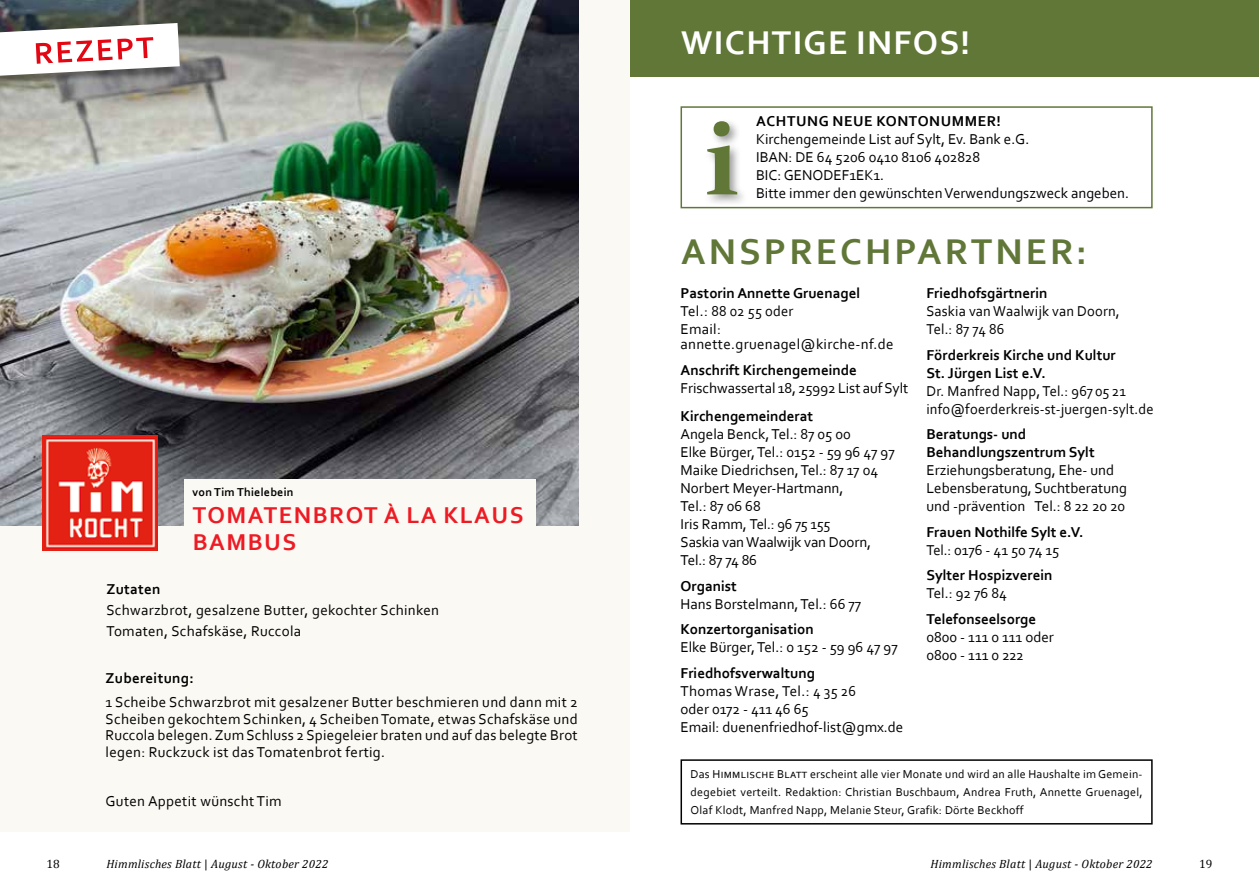
<style>
.page{position:relative;width:1259px;height:893px;background:#fff}
.page>*{position:absolute;margin:0;border:0;box-sizing:border-box;transform-origin:0 0}
.t1{font:700 104.4px "Constantia";color:#607738}
.t2{font:700 37.5px "Corbel";letter-spacing:.08em;color:#607738}
.t3{font:700 34.5px "Corbel";letter-spacing:.04em;color:#fff}
.t4{font:700 24px/27px "Corbel";letter-spacing:.06em;color:#ed1b24}
.t5{font:15px/18px "Corbel";color:#000}
.t6{font:700 15px/18px "Corbel";color:#000}
.t7{font:15px/21px "Corbel";letter-spacing:.02em;color:#000}
.t8{font:700 15px "Corbel";letter-spacing:.04em;color:#000}
.t9{font:700 15px "Corbel";letter-spacing:.02em;color:#000}
.t10{font:12px/18px "Corbel";letter-spacing:.02em;color:#000;text-align:justify}
.t11{font:italic 12px "Cambria";letter-spacing:.02em;color:#000}
.t12{font:700 12px "Corbel";letter-spacing:.02em;color:#000}
.t13{font:12px "Cambria";color:#000}
.s1{font-style:normal}
</style>
<div class="page">
<div style="left:629px;top:0;width:630px;height:77px;background:#607738"></div>
<div style="left:680px;top:759px;width:472px;height:65px;border:2px solid #000"></div>
<div style="left:703px;top:118px;width:46px;height:89px;background:#000;opacity:.4"></div>
<div style="left:680px;top:106px;width:472px;height:102px;border:2px solid #607738"></div>
<div style="left:0;top:0;width:629px;height:831px;background:#faf9f3"></div>
<img style="left:0;top:0;width:578px;height:525px">
<div style="left:184px;top:479px;width:352px;height:79px;background:#faf9f3"></div>
<div style="left:0;top:25px;width:179px;height:62px;background:#000;opacity:.34"></div>
<svg style="left:0;top:23px;width:180px;height:53px"></svg>
<img style="left:43px;top:435px;width:114px;height:116px">
<h3 class="t3" style="left:681px;top:21px;width:290px">WICHTIGE INFOS!</h3>
<h1 class="t1" style="left:704px;top:87px;width:36px">i</h1>
<p class="t8" style="left:756px;top:111px;width:246px">ACHTUNG NEUE KONTONUMMER!</p>
<p class="t5" style="left:756px;top:129px;width:375px">Kirchengemeinde List auf Sylt, Ev. Bank e.G.<br>IBAN: DE 64 5206 0410 8106 402828<br>BIC: GENODEF1EK1.<br>Bitte immer den gewünschten Verwendungszweck angeben.</p>
<p class="t12" style="left:192px;top:485px;width:103px">von Tim Thielebein</p>
<h3 class="t4" style="left:193px;top:501px;width:332px">TOMATENBROT À LA KLAUS<br>BAMBUS</h3>
<p class="t9" style="left:106px;top:580px;width:56px">Zutaten</p>
<p class="t7" style="left:106px;top:599px;width:334px">Schwarzbrot, gesalzene Butter, gekochter Schinken<br>Tomaten, Schafskäse, Ruccola</p>
<p class="t9" style="left:106px;top:669px;width:90px">Zubereitung:</p>
<p class="t5" style="left:106px;top:693px;width:474px;line-height:16.5px;text-align:justify">1 Scheibe Schwarzbrot mit gesalzener Butter beschmieren und dann mit 2<br>Scheiben gekochtem Schinken, 4 Scheiben Tomate, etwas Schafskäse und Ruccola belegen. Zum Schluss 2 Spiegeleier braten und auf das belegte Brot legen: Ruckzuck ist das Tomatenbrot fertig.</p>
<p class="t7" style="left:106px;top:790px;width:178px">Guten Appetit wünscht Tim</p>
<h2 class="t2" style="left:681px;top:229px;width:407px">ANSPRECHPARTNER:</h2>
<p class="t6" style="left:680px;top:284px;width:181px">Pastorin Annette Gruenagel</p>
<p class="t5" style="left:680px;top:302px;width:114px">Tel.: 88 02 55 oder<br>Email:</p>
<p class="t7" style="left:680px;top:333px;width:215px">annette.gruenagel@kirche-nf.de</p>
<p class="t6" style="left:680px;top:360px;width:178px">Anschrift Kirchengemeinde</p>
<p class="t5" style="left:680px;top:378px;width:229px">Frischwassertal 18, 25992 List auf Sylt</p>
<p class="t6" style="left:680px;top:407px;width:134px">Kirchengemeinderat</p>
<p class="t5" style="left:680px;top:425px;width:216px">Angela Benck, Tel.: 87 05 00<br>Elke Bürger, Tel.: 0152 - 59 96 47 97<br>Maike Diedrichsen, Tel.: 87 17 04<br>Norbert Meyer-Hartmann,<br>Tel.: 87 06 68<br>Iris Ramm, Tel.: 96 75 155<br>Saskia van Waalwijk van Doorn,<br>Tel.: 87 74 86</p>
<p class="t6" style="left:680px;top:576px;width:58px">Organist</p>
<p class="t5" style="left:680px;top:594px;width:182px">Hans Borstelmann, Tel.: 66 77</p>
<p class="t6" style="left:680px;top:620px;width:135px">Konzertorganisation</p>
<p class="t5" style="left:680px;top:638px;width:219px">Elke Bürger, Tel.: 0 152 - 59 96 47 97</p>
<p class="t6" style="left:680px;top:663px;width:136px">Friedhofsverwaltung</p>
<p class="t5" style="left:680px;top:681px;width:224px">Thomas Wrase, Tel.: 4 35 26<br>oder 0172 - 411 46 65<br>Email: duenenfriedhof-list@gmx.de</p>
<p class="t6" style="left:926px;top:284px;width:123px">Friedhofsgärtnerin</p>
<p class="t5" style="left:926px;top:302px;width:195px">Saskia van Waalwijk van Doorn,<br>Tel.: 87 74 86</p>
<p class="t6" style="left:926px;top:345px;width:191px">Förderkreis Kirche und Kultur<br>St. Jürgen List e.V.</p>
<p class="t5" style="left:926px;top:381px;width:229px">Dr. Manfred Napp, Tel.: 967 05 21 info@foerderkreis-st-juergen-sylt.de</p>
<p class="t6" style="left:926px;top:425px;width:170px">Beratungs- und<br>Behandlungszentrum Sylt</p>
<p class="t5" style="left:926px;top:461px;width:202px">Erziehungsberatung, Ehe- und<br>Lebensberatung, Suchtberatung und -prävention Tel.: 8 22 20 20</p>
<p class="t6" style="left:926px;top:522px;width:159px">Frauen Nothilfe Sylt e.V.</p>
<p class="t5" style="left:926px;top:540px;width:134px">Tel.: 0176 - 41 50 74 15</p>
<p class="t6" style="left:926px;top:566px;width:128px">Sylter Hospizverein</p>
<p class="t5" style="left:926px;top:584px;width:82px">Tel.: 92 76 84</p>
<p class="t6" style="left:926px;top:609px;width:111px">Telefonseelsorge</p>
<p class="t5" style="left:926px;top:627px;width:129px">0800 - 111 0 111 oder<br>0800 - 111 0 222</p>
<p class="t10" style="left:690px;top:765px;width:454px">Das Himmlische Blatt erscheint alle vier Monate und wird an alle Haushalte im Gemein&shy;degebiet verteilt. Redaktion: Christian Buschbaum, Andrea Fruth, Annette Gruenagel, Olaf Klodt, Manfred Napp, Melanie Steur, Grafik: Dörte Beckhoff</p>
<p class="t13" style="left:46px;top:857px;width:15px">18</p>
<p class="t11" style="left:106px;top:856px;width:224px">Himmlisches Blatt <span class="s1">|</span> August - Oktober 2022</p>
<p class="t11" style="left:930px;top:856px;width:224px">Himmlisches Blatt <span class="s1">|</span> August - Oktober 2022</p>
<p class="t13" style="left:1199px;top:857px;width:15px">19</p>
</div>
